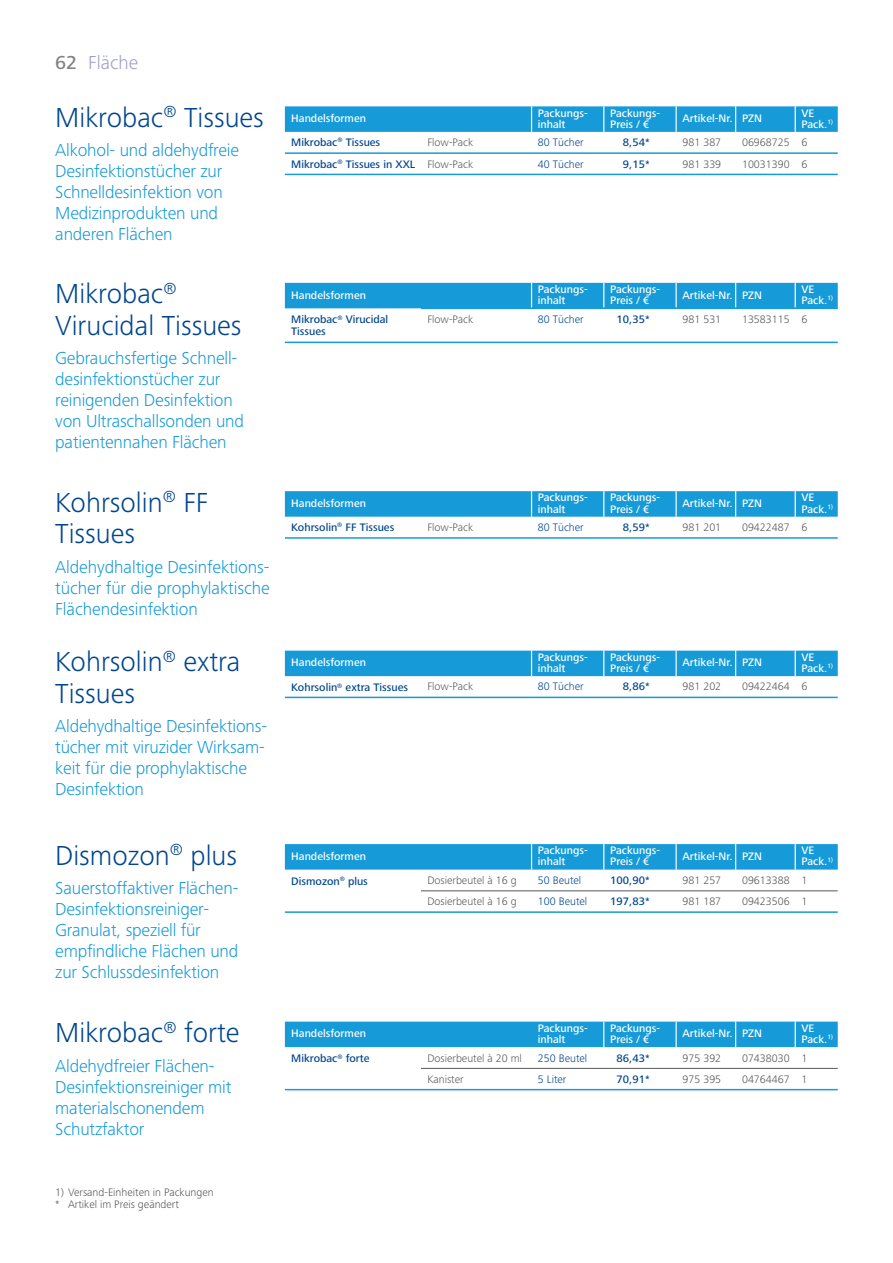
<style>
.page{position:relative;width:893px;height:1263px;background:#fff}
.page>*{position:absolute;margin:0;border:0;box-sizing:border-box;transform-origin:0 0}
.t1{font:300 28.5px/31.5px "Frutiger Next LTW1 G";color:#01468c}
.t2{font:300 19.5px "Frutiger Next LTW1 G";color:#9e9ece}
.t3{font:500 19.5px "Frutiger Next LTW1 G";color:#808285}
.t4{font:300 18px/21px "Frutiger Next LTW1 G";letter-spacing:-.01em;color:#169bd8}
.t5{font:500 11.25px/11.2px "Frutiger Next LTW1 G";color:#fff}
.t6{font:300 11.25px/12px "Frutiger Next LTW1 G";color:#57585a}
.t7{font:500 11.25px/12px "Frutiger Next LTW1 G";color:#01468c}
.t8{font:300 11.25px "Frutiger Next LTW1 G";color:#01468c}
.s1{font-weight:300;color:#57585a}
</style>
<div class="page">
<svg style="left:285px;top:491px;width:553px;height:26px;background:#1c9dd9"></svg>
<hr style="left:794px;top:491px;width:2px;height:26px;background:#fff">
<hr style="left:285px;top:537px;width:553px;height:2px;background:#169bd8">
<svg style="left:285px;top:106px;width:553px;height:26px;background:#1c9dd9"></svg>
<hr style="left:794px;top:106px;width:2px;height:26px;background:#fff">
<hr style="left:285px;top:152px;width:553px;height:2px;background:#169bd8">
<hr style="left:285px;top:174px;width:553px;height:1px;background:#169bd8">
<svg style="left:285px;top:844px;width:553px;height:26px;background:#1c9dd9"></svg>
<hr style="left:794px;top:844px;width:2px;height:26px;background:#fff">
<hr style="left:285px;top:911px;width:553px;height:2px;background:#169bd8">
<hr style="left:421px;top:891px;width:417px;height:1px;background:#57585a">
<div style="left:285px;top:651px;width:553px;height:25px;background:#169bd8"></div>
<hr style="left:794px;top:651px;width:2px;height:25px;background:#fff">
<hr style="left:285px;top:697px;width:553px;height:1px;background:#169bd8">
<hr style="left:285px;top:1089px;width:553px;height:1px;background:#169bd8">
<div style="left:285px;top:1022px;width:553px;height:25px;background:#169bd8"></div>
<hr style="left:794px;top:1022px;width:2px;height:25px;background:#fff">
<hr style="left:421px;top:1068px;width:417px;height:1px;background:#57585a">
<div style="left:285px;top:283px;width:553px;height:25px;background:#169bd8"></div>
<hr style="left:794px;top:283px;width:2px;height:25px;background:#fff">
<hr style="left:421px;top:308px;width:417px;height:1px;background:#169bd8">
<hr style="left:285px;top:342px;width:553px;height:1px;background:#169bd8">
<p class="t3" style="left:55px;top:55px;width:23px">62</p>
<p class="t2" style="left:88px;top:55px;width:51px">Fläche</p>
<h1 class="t1" style="left:55px;top:104px;width:210px">Mikrobac<sup>®</sup> Tissues</h1>
<p class="t4" style="left:55px;top:141px;width:185px">Alkohol- und aldehydfreie<br>Desinfektionstücher zur<br>Schnelldesinfektion von<br>Medizinprodukten und anderen Flächen</p>
<h1 class="t1" style="left:55px;top:280px;width:188px">Mikrobac<sup>®<br></sup>Virucidal Tissues</h1>
<p class="t4" style="left:55px;top:349px;width:190px">Gebrauchsfertige Schnell&shy;desinfektionstücher zur reinigenden Desinfektion von Ultraschallsonden und patientennahen Flächen</p>
<h1 class="t1" style="left:55px;top:489px;width:155px">Kohrsolin<sup>®</sup> FF<br>Tissues</h1>
<p class="t4" style="left:55px;top:558px;width:216px;text-align:justify">Aldehydhaltige Desinfektions&shy;tücher für die prophylaktische Flächendesinfektion</p>
<h1 class="t1" style="left:55px;top:648px;width:187px">Kohrsolin<sup>®</sup> extra<br>Tissues</h1>
<p class="t4" style="left:55px;top:717px;width:213px">Aldehydhaltige Desinfektions&shy;tücher mit viruzider Wirksam&shy;keit für die prophylaktische<br>Desinfektion</p>
<h1 class="t1" style="left:55px;top:842px;width:183px">Dismozon<sup>®</sup> plus</h1>
<p class="t4" style="left:55px;top:879px;width:185px">Sauerstoffaktiver Flächen-<br>Desinfektionsreiniger-<br>Granulat, speziell für empfindliche Flächen und zur Schlussdesinfektion</p>
<h1 class="t1" style="left:55px;top:1019px;width:186px">Mikrobac<sup>®</sup> forte</h1>
<p class="t4" style="left:55px;top:1057px;width:178px">Aldehydfreier Flächen-<br>Desinfektionsreiniger mit materialschonendem<br>Schutzfaktor</p>
<p class="t6" style="left:55px;top:1187px;width:160px">1) Versand-Einheiten in Packungen * Artikel im Preis geändert</p>
<p class="t5" style="left:291px;top:114px;width:76px">Handelsformen</p>
<p class="t5" style="left:538px;top:108px;width:51px">Packungs&shy;inhalt</p>
<p class="t5" style="left:610px;top:108px;width:51px">Packungs-<br>Preis / €</p>
<p class="t5" style="left:682px;top:114px;width:81px">Artikel-Nr. PZN</p>
<p class="t5" style="left:801px;top:108px;width:33px">VE<br>Pack.<sup>1)</sup></p>
<p class="t7" style="left:291px;top:137px;width:91px">Mikrobac<sup>®</sup> Tissues</p>
<p class="t6" style="left:427px;top:137px;width:47px">Flow-Pack</p>
<p class="t8" style="left:538px;top:138px;width:47px">80 Tücher</p>
<p class="t7" style="left:623px;top:137px;width:28px">8,54*</p>
<p class="t6" style="left:682px;top:137px;width:40px">981 387</p>
<p class="t6" style="left:742px;top:137px;width:67px">06968725 6</p>
<p class="t7" style="left:291px;top:159px;width:183px">Mikrobac<sup>®</sup> Tissues in XXL <span class="s1">Flow-Pack</span></p>
<p class="t8" style="left:538px;top:160px;width:47px">40 Tücher</p>
<p class="t7" style="left:623px;top:159px;width:28px">9,15*</p>
<p class="t6" style="left:682px;top:159px;width:40px">981 339</p>
<p class="t6" style="left:742px;top:159px;width:67px">10031390 6</p>
<p class="t5" style="left:291px;top:290px;width:76px">Handelsformen</p>
<p class="t5" style="left:538px;top:284px;width:51px">Packungs&shy;inhalt</p>
<p class="t5" style="left:610px;top:284px;width:51px">Packungs-<br>Preis / €</p>
<p class="t5" style="left:682px;top:290px;width:81px">Artikel-Nr. PZN</p>
<p class="t5" style="left:801px;top:284px;width:33px">VE<br>Pack.<sup>1)</sup></p>
<p class="t7" style="left:291px;top:315px;width:98px">Mikrobac<sup>®</sup> Virucidal<br>Tissues</p>
<p class="t6" style="left:427px;top:315px;width:47px">Flow-Pack</p>
<p class="t8" style="left:538px;top:315px;width:47px">80 Tücher</p>
<p class="t7" style="left:616px;top:315px;width:35px">10,35*</p>
<p class="t6" style="left:682px;top:315px;width:40px">981 531</p>
<p class="t6" style="left:742px;top:315px;width:67px">13583115 6</p>
<p class="t5" style="left:291px;top:498px;width:76px">Handelsformen</p>
<p class="t5" style="left:538px;top:493px;width:51px">Packungs&shy;inhalt</p>
<p class="t5" style="left:610px;top:493px;width:51px">Packungs-<br>Preis / €</p>
<p class="t5" style="left:682px;top:498px;width:81px">Artikel-Nr. PZN</p>
<p class="t5" style="left:801px;top:493px;width:33px">VE<br>Pack.<sup>1)</sup></p>
<p class="t7" style="left:291px;top:522px;width:105px">Kohrsolin<sup>®</sup> FF Tissues</p>
<p class="t6" style="left:427px;top:522px;width:47px">Flow-Pack</p>
<p class="t8" style="left:538px;top:523px;width:47px">80 Tücher</p>
<p class="t7" style="left:623px;top:522px;width:28px">8,59*</p>
<p class="t6" style="left:682px;top:522px;width:40px">981 201</p>
<p class="t6" style="left:742px;top:522px;width:67px">09422487 6</p>
<p class="t5" style="left:291px;top:658px;width:76px">Handelsformen</p>
<p class="t5" style="left:538px;top:652px;width:51px">Packungs&shy;inhalt</p>
<p class="t5" style="left:610px;top:652px;width:51px">Packungs-<br>Preis / €</p>
<p class="t5" style="left:682px;top:658px;width:81px">Artikel-Nr. PZN</p>
<p class="t5" style="left:801px;top:652px;width:33px">VE<br>Pack.<sup>1)</sup></p>
<p class="t7" style="left:291px;top:682px;width:118px">Kohrsolin<sup>®</sup> extra Tissues</p>
<p class="t6" style="left:427px;top:682px;width:47px">Flow-Pack</p>
<p class="t8" style="left:538px;top:682px;width:47px">80 Tücher</p>
<p class="t7" style="left:623px;top:682px;width:28px">8,86*</p>
<p class="t6" style="left:682px;top:682px;width:40px">981 202</p>
<p class="t6" style="left:742px;top:682px;width:67px">09422464 6</p>
<p class="t5" style="left:291px;top:851px;width:76px">Handelsformen</p>
<p class="t5" style="left:538px;top:846px;width:51px">Packungs&shy;inhalt</p>
<p class="t5" style="left:610px;top:846px;width:51px">Packungs-<br>Preis / €</p>
<p class="t5" style="left:682px;top:851px;width:81px">Artikel-Nr. PZN</p>
<p class="t5" style="left:801px;top:846px;width:33px">VE<br>Pack.<sup>1)</sup></p>
<p class="t7" style="left:291px;top:876px;width:78px">Dismozon<sup>®</sup> plus</p>
<p class="t6" style="left:427px;top:875px;width:91px">Dosierbeutel à 16 g</p>
<p class="t8" style="left:538px;top:876px;width:45px">50 Beutel</p>
<p class="t7" style="left:610px;top:875px;width:41px">100,90*</p>
<p class="t6" style="left:682px;top:875px;width:40px">981 257</p>
<p class="t6" style="left:742px;top:875px;width:67px">09613388 1</p>
<p class="t6" style="left:427px;top:896px;width:91px">Dosierbeutel à 16 g</p>
<p class="t8" style="left:538px;top:897px;width:51px">100 Beutel</p>
<p class="t7" style="left:610px;top:896px;width:41px">197,83*</p>
<p class="t6" style="left:682px;top:896px;width:40px">981 187</p>
<p class="t6" style="left:742px;top:896px;width:67px">09423506 1</p>
<p class="t5" style="left:291px;top:1029px;width:76px">Handelsformen</p>
<p class="t5" style="left:538px;top:1023px;width:51px">Packungs&shy;inhalt</p>
<p class="t5" style="left:610px;top:1023px;width:51px">Packungs-<br>Preis / €</p>
<p class="t5" style="left:682px;top:1029px;width:81px">Artikel-Nr. PZN</p>
<p class="t5" style="left:801px;top:1023px;width:33px">VE<br>Pack.<sup>1)</sup></p>
<p class="t7" style="left:291px;top:1053px;width:80px">Mikrobac<sup>®</sup> forte</p>
<p class="t6" style="left:427px;top:1053px;width:96px">Dosierbeutel à 20 ml</p>
<p class="t8" style="left:538px;top:1054px;width:51px">250 Beutel</p>
<p class="t7" style="left:616px;top:1053px;width:35px">86,43*</p>
<p class="t6" style="left:682px;top:1053px;width:40px">975 392</p>
<p class="t6" style="left:742px;top:1053px;width:67px">07438030 1</p>
<p class="t6" style="left:427px;top:1074px;width:38px">Kanister</p>
<p class="t8" style="left:538px;top:1075px;width:30px">5 Liter</p>
<p class="t7" style="left:616px;top:1074px;width:35px">70,91*</p>
<p class="t6" style="left:682px;top:1074px;width:40px">975 395</p>
<p class="t6" style="left:742px;top:1074px;width:67px">04764467 1</p>
</div>
